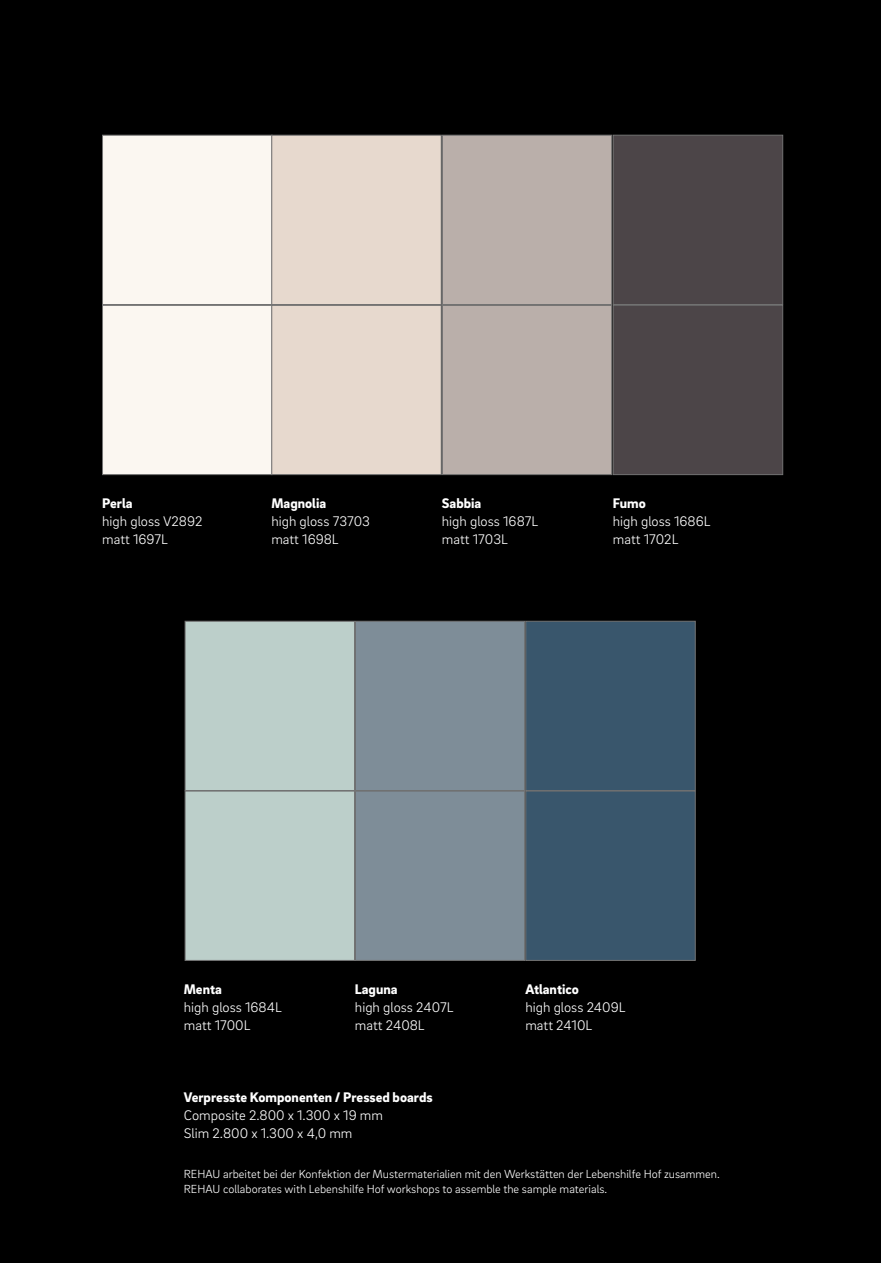
<style>
.page{position:relative;width:881px;height:1263px;background:#fff}
.page>*{position:absolute;margin:0;border:0;box-sizing:border-box;transform-origin:0 0}
._16__Body_text_-_9_5{font:300 14.25px "Brix Sans";color:#fff}
._14__Body_subline{font:900 14.25px "Brix Sans";color:#fff}
._16__Body_text_-_9_5-2{font:900 14.25px "Brix Sans";color:#fff}
._32__Marginal_body_t{font:300 12px/14.4px "Brix Sans";color:#fff}
</style>
<div class="page">
<div style="left:0;top:0;width:880px;height:1263px;background:#000"></div>
<div style="left:612px;top:135px;width:170px;height:170px;background:#4c4548;border:1px solid #737373"></div>
<div style="left:612px;top:305px;width:170px;height:170px;background:#4c4548;border:1px solid #737373"></div>
<div style="left:102px;top:135px;width:170px;height:170px;background:#fbf7f1;border:1px solid #737373"></div>
<div style="left:271px;top:135px;width:170px;height:170px;background:#e7d9ce;border:1px solid #737373"></div>
<div style="left:441px;top:135px;width:171px;height:170px;background:#baafaa;border:1px solid #737373"></div>
<div style="left:185px;top:621px;width:170px;height:170px;background:#bccfca;border:1px solid #737373"></div>
<div style="left:185px;top:791px;width:170px;height:170px;background:#bccfca;border:1px solid #737373"></div>
<div style="left:355px;top:621px;width:170px;height:170px;background:#7e8d98;border:1px solid #737373"></div>
<div style="left:355px;top:791px;width:170px;height:170px;background:#7e8d98;border:1px solid #737373"></div>
<div style="left:525px;top:621px;width:170px;height:170px;background:#39566c;border:1px solid #737373"></div>
<div style="left:525px;top:791px;width:170px;height:170px;background:#39566c;border:1px solid #737373"></div>
<div style="left:102px;top:305px;width:170px;height:170px;background:#fbf7f1;border:1px solid #737373"></div>
<div style="left:271px;top:305px;width:170px;height:170px;background:#e7d9ce;border:1px solid #737373"></div>
<div style="left:441px;top:305px;width:171px;height:170px;background:#baafaa;border:1px solid #737373"></div>
<p class="_14__Body_subline" style="left:102px;top:493px;width:32px">Perla</p>
<p class="_16__Body_text_-_9_5" style="left:102px;top:512px;width:102px">high gloss V2892</p>
<p class="_16__Body_text_-_9_5" style="left:102px;top:530px;width:67px">matt 1697L</p>
<p class="_14__Body_subline" style="left:271px;top:493px;width:56px">Magnolia</p>
<p class="_16__Body_text_-_9_5" style="left:271px;top:512px;width:100px">high gloss 73703</p>
<p class="_16__Body_text_-_9_5" style="left:271px;top:530px;width:69px">matt 1698L</p>
<p class="_14__Body_subline" style="left:441px;top:493px;width:41px">Sabbia</p>
<p class="_16__Body_text_-_9_5" style="left:441px;top:512px;width:98px">high gloss 1687L</p>
<p class="_16__Body_text_-_9_5" style="left:441px;top:530px;width:67px">matt 1703L</p>
<p class="_14__Body_subline" style="left:612px;top:493px;width:35px">Fumo</p>
<p class="_16__Body_text_-_9_5" style="left:612px;top:512px;width:99px">high gloss 1686L</p>
<p class="_16__Body_text_-_9_5" style="left:612px;top:530px;width:67px">matt 1702L</p>
<p class="_14__Body_subline" style="left:184px;top:979px;width:40px">Menta</p>
<p class="_16__Body_text_-_9_5" style="left:184px;top:998px;width:99px">high gloss 1684L</p>
<p class="_16__Body_text_-_9_5" style="left:184px;top:1016px;width:68px">matt 1700L</p>
<p class="_14__Body_subline" style="left:355px;top:979px;width:44px">Laguna</p>
<p class="_16__Body_text_-_9_5" style="left:355px;top:998px;width:100px">high gloss 2407L</p>
<p class="_16__Body_text_-_9_5" style="left:355px;top:1016px;width:71px">matt 2408L</p>
<p class="_16__Body_text_-_9_5-2" style="left:184px;top:1087px;width:250px">Verpresste Komponenten / Pressed boards</p>
<p class="_16__Body_text_-_9_5" style="left:184px;top:1106px;width:200px">Composite 2.800 x 1.300 x 19 mm</p>
<p class="_16__Body_text_-_9_5" style="left:184px;top:1124px;width:170px">Slim 2.800 x 1.300 x 4,0 mm</p>
<p class="_14__Body_subline" style="left:525px;top:979px;width:55px">Atlantico</p>
<p class="_16__Body_text_-_9_5" style="left:525px;top:998px;width:101px">high gloss 2409L</p>
<p class="_16__Body_text_-_9_5" style="left:525px;top:1016px;width:68px">matt 2410L</p>
<p class="_32__Marginal_body_t" style="left:184px;top:1166px;width:537px">REHAU arbeitet bei der Konfektion der Mustermaterialien mit den Werkstätten der Lebenshilfe Hof zusammen.<br>REHAU collaborates with Lebenshilfe Hof workshops to assemble the sample materials.</p>
</div>
